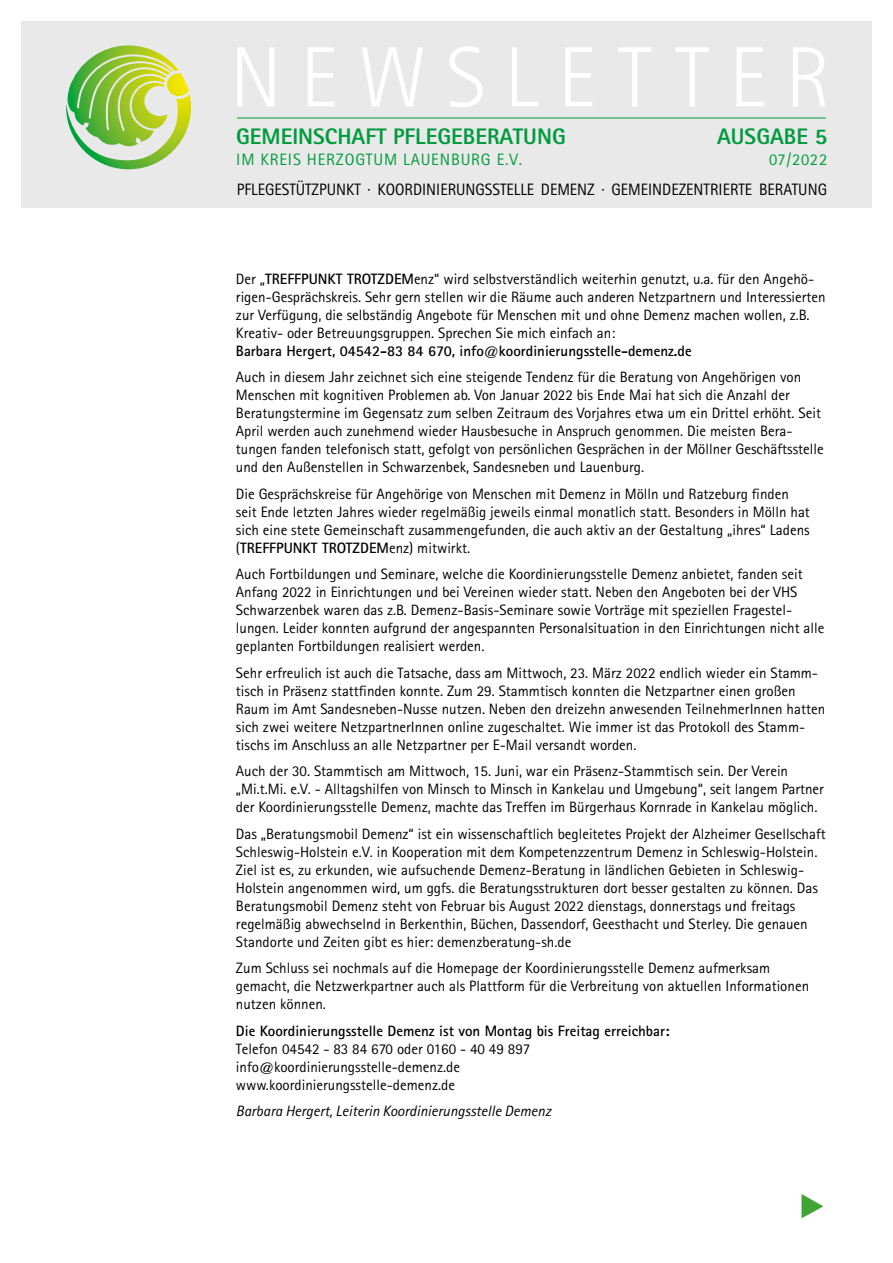
<style>
.page{position:relative;width:893px;height:1263px;background:#fff}
.page>*{position:absolute;margin:0;border:0;box-sizing:border-box;transform-origin:0 0}
.t1{font:300 85.5px "Rotis Sans Serif";letter-spacing:.235em;color:#fff}
.t2{font:31.5px "European Pi Three";color:#3fa535}
.t3{font:800 22.5px "Rotis Sans Serif";color:#009b3e}
.t4{font:16.5px "Rotis Sans Serif";color:#000;scale:.96 1}
.t5{font:16.5px "Rotis Sans Serif";letter-spacing:.05em;color:#009b3e}
.t6{font:15px/18px "Rotis Sans Serif";color:#000}
.t7{font:700 15px "Rotis Sans Serif";color:#000}
.t8{font:italic 15px "Rotis Sans Serif";color:#000}
.s1{font-weight:700}
</style>
<div class="page">
<div style="left:21px;top:21px;width:851px;height:187px;background:#e9e9e9"></div>
<svg style="left:66px;top:45px;width:125px;height:124px"></svg>
<hr style="left:237px;top:118px;width:589px;height:1px;background:#009b3e">
<h1 class="t1" style="left:230px;top:28px;width:603px">NEWSLETTER</h1>
<h3 class="t3" style="left:236px;top:122px;width:331px">GEMEINSCHAFT PFLEGEBERATUNG</h3>
<p class="t5" style="left:236px;top:150px;width:287px">IM KREIS HERZOGTUM LAUENBURG E.V.</p>
<h3 class="t3" style="left:717px;top:122px;width:112px">AUSGABE 5</h3>
<p class="t5" style="left:769px;top:150px;width:60px">07/2022</p>
<p class="t4" style="left:237px;top:180px;width:616px">PFLEGESTÜTZPUNKT · KOORDINIERUNGSSTELLE DEMENZ · GEMEINDEZENTRIERTE BERATUNG</p>
<p class="t6" style="left:236px;top:269px;width:591px">Der „<span class="s1">TREFFPUNKT TROTZDEM</span>enz“ wird selbstverständlich weiterhin genutzt, u.a. für den Angehö&shy;rigen-Gesprächskreis. Sehr gern stellen wir die Räume auch anderen Netzpartnern und Interessierten zur Verfügung, die selbständig Angebote für Menschen mit und ohne Demenz machen wollen, z.B.<br>Kreativ- oder Betreuungsgruppen. Sprechen Sie mich einfach an:</p>
<p class="t7" style="left:236px;top:341px;width:457px">Barbara Hergert, 04542-83 84 670, info@koordinierungsstelle-demenz.de</p>
<p class="t6" style="left:236px;top:368px;width:589px">Auch in diesem Jahr zeichnet sich eine steigende Tendenz für die Beratung von Angehörigen von Menschen mit kognitiven Problemen ab. Von Januar 2022 bis Ende Mai hat sich die Anzahl der Beratungstermine im Gegensatz zum selben Zeitraum des Vorjahres etwa um ein Drittel erhöht. Seit April werden auch zunehmend wieder Hausbesuche in Anspruch genommen. Die meisten Bera&shy;tungen fanden telefonisch statt, gefolgt von persönlichen Gesprächen in der Möllner Geschäftsstelle und den Außenstellen in Schwarzenbek, Sandesneben und Lauenburg.</p>
<p class="t6" style="left:236px;top:484px;width:575px">Die Gesprächskreise für Angehörige von Menschen mit Demenz in Mölln und Ratzeburg finden seit Ende letzten Jahres wieder regelmäßig jeweils einmal monatlich statt. Besonders in Mölln hat sich eine stete Gemeinschaft zusammengefunden, die auch aktiv an der Gestaltung „ihres“ Ladens (<span class="s1">TREFFPUNKT TROTZDEM</span>enz) mitwirkt.</p>
<p class="t6" style="left:236px;top:565px;width:590px">Auch Fortbildungen und Seminare, welche die Koordinierungsstelle Demenz anbietet, fanden seit Anfang 2022 in Einrichtungen und bei Vereinen wieder statt. Neben den Angeboten bei der VHS Schwarzenbek waren das z.B. Demenz-Basis-Seminare sowie Vorträge mit speziellen Fragestel&shy;lungen. Leider konnten aufgrund der angespannten Personalsituation in den Einrichtungen nicht alle geplanten Fortbildungen realisiert werden.</p>
<p class="t6" style="left:236px;top:663px;width:591px">Sehr erfreulich ist auch die Tatsache, dass am Mittwoch, 23. März 2022 endlich wieder ein Stamm&shy;tisch in Präsenz stattfinden konnte. Zum 29. Stammtisch konnten die Netzpartner einen großen Raum im Amt Sandesneben-Nusse nutzen. Neben den dreizehn anwesenden TeilnehmerInnen hatten sich zwei weitere NetzpartnerInnen online zugeschaltet. Wie immer ist das Protokoll des Stamm&shy;tischs im Anschluss an alle Netzpartner per E-Mail versandt worden.</p>
<p class="t6" style="left:236px;top:762px;width:589px">Auch der 30. Stammtisch am Mittwoch, 15. Juni, war ein Präsenz-Stammtisch sein. Der Verein „Mi.t.Mi. e.V. - Alltagshilfen von Minsch to Minsch in Kankelau und Umgebung“, seit langem Partner der Koordinierungsstelle Demenz, machte das Treffen im Bürgerhaus Kornrade in Kankelau möglich.</p>
<p class="t6" style="left:236px;top:824px;width:591px">Das „Beratungsmobil Demenz“ ist ein wissenschaftlich begleitetes Projekt der Alzheimer Gesellschaft Schleswig-Holstein e.V. in Kooperation mit dem Kompetenzzentrum Demenz in Schleswig-Holstein.<br>Ziel ist es, zu erkunden, wie aufsuchende Demenz-Beratung in ländlichen Gebieten in Schleswig-Holstein angenommen wird, um ggfs. die Beratungsstrukturen dort besser gestalten zu können. Das Beratungsmobil Demenz steht von Februar bis August 2022 dienstags, donnerstags und freitags regelmäßig abwechselnd in Berkenthin, Büchen, Dassendorf, Geesthacht und Sterley. Die genauen Standorte und Zeiten gibt es hier: demenzberatung-sh.de</p>
<p class="t6" style="left:236px;top:959px;width:575px">Zum Schluss sei nochmals auf die Homepage der Koordinierungsstelle Demenz aufmerksam gemacht, die Netzwerkpartner auch als Plattform für die Verbreitung von aktuellen Informationen nutzen können.</p>
<p class="t7" style="left:236px;top:1021px;width:435px">Die Koordinierungsstelle Demenz ist von Montag bis Freitag erreichbar:</p>
<p class="t6" style="left:236px;top:1039px;width:296px">Telefon 04542 - 83 84 670 oder 0160 - 40 49 897 info@koordinierungsstelle-demenz.de www.koordinierungsstelle-demenz.de</p>
<p class="t8" style="left:236px;top:1102px;width:317px">Barbara Hergert, Leiterin Koordinierungsstelle Demenz</p>
<h2 class="t2" style="left:799px;top:1186px;width:28px">E</h2>
</div>
